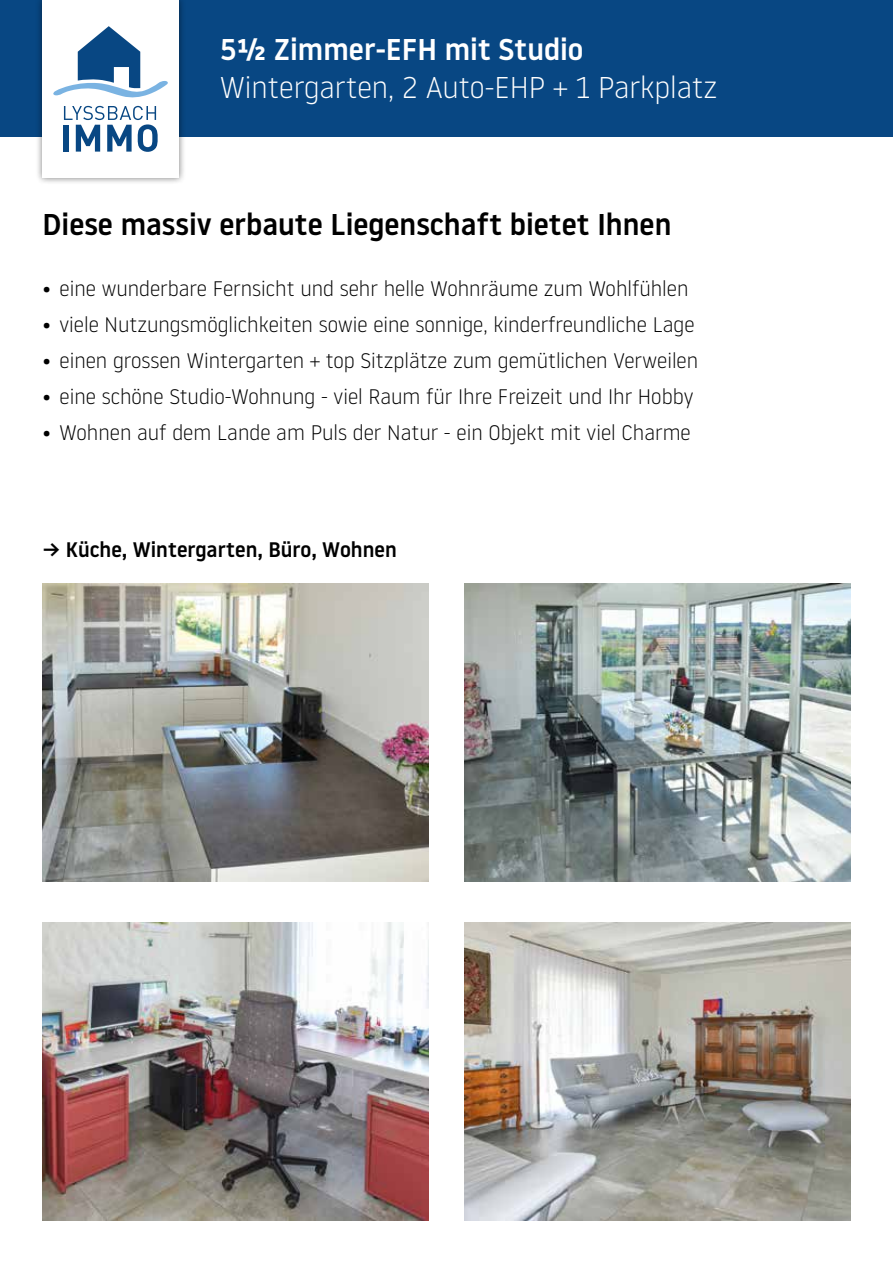
<style>
.page{position:relative;width:893px;height:1263px;background:#fff}
.page>*{position:absolute;margin:0;border:0;box-sizing:border-box;transform-origin:0 0}
.t1{font:500 30px "Noway";color:#000}
.t2{font:300 30px "Noway";color:#fff}
.t3{font:500 30px "Noway";color:#fff}
.t4{font:300 21px "Noway";color:#000}
.t5{font:500 21px "Noway";color:#000}
</style>
<div class="page">
<div style="left:0;top:0;width:893px;height:136px;background:#084783"></div>
<div style="left:35px;top:0;width:151px;height:185px;background:#000;opacity:.5"></div>
<div style="left:43px;top:0;width:136px;height:178px;background:#fff"></div>
<svg style="left:64px;top:106px;width:94px;height:46px"></svg>
<svg style="left:53px;top:26px;width:115px;height:72px"></svg>
<img style="left:43px;top:584px;width:386px;height:297px">
<img style="left:464px;top:584px;width:386px;height:297px">
<img style="left:43px;top:923px;width:386px;height:297px">
<img style="left:464px;top:923px;width:386px;height:297px">
<h1 class="t3" style="left:220px;top:29px;width:365px">5½ Zimmer-EFH mit Studio</h1>
<h1 class="t2" style="left:220px;top:67px;width:498px">Wintergarten, 2 Auto-EHP + 1 Parkplatz</h1>
<h1 class="t1" style="left:43px;top:204px;width:630px">Diese massiv erbaute Liegenschaft bietet Ihnen</h1>
<p class="t4" style="left:43px;top:274px;width:647px">• eine wunderbare Fernsicht und sehr helle Wohnräume zum Wohlfühlen</p>
<p class="t4" style="left:43px;top:310px;width:653px">• viele Nutzungsmöglichkeiten sowie eine sonnige, kinderfreundliche Lage</p>
<p class="t4" style="left:43px;top:346px;width:657px">• einen grossen Wintergarten + top Sitzplätze zum gemütlichen Verweilen</p>
<p class="t4" style="left:43px;top:382px;width:652px">• eine schöne Studio-Wohnung - viel Raum für Ihre Freizeit und Ihr Hobby</p>
<p class="t4" style="left:43px;top:418px;width:650px">• Wohnen auf dem Lande am Puls der Natur - ein Objekt mit viel Charme</p>
<p class="t5" style="left:43px;top:535px;width:356px">→ Küche, Wintergarten, Büro, Wohnen</p>
</div>
